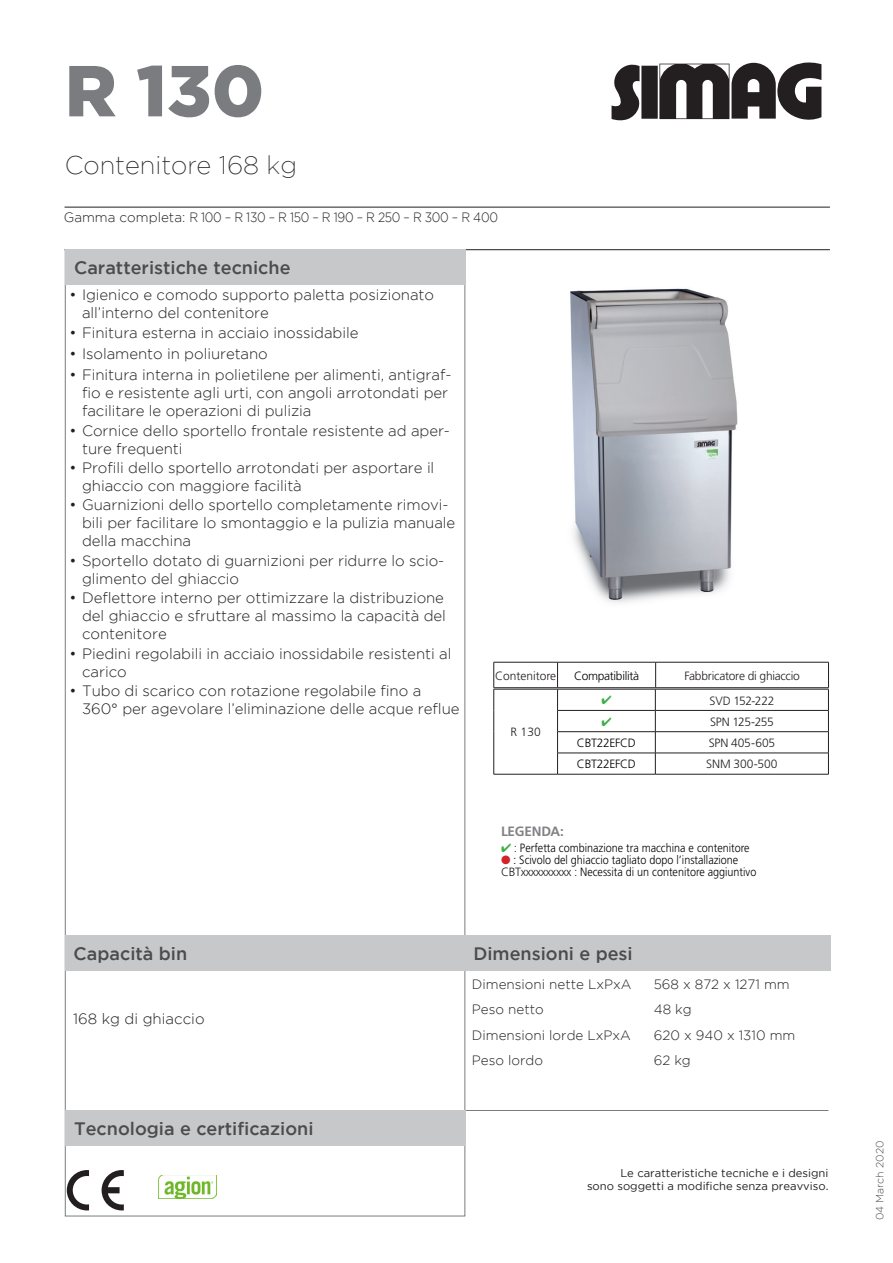
<style>
.page{position:relative;width:893px;height:1263px;background:#fff}
.page>*{position:absolute;margin:0;border:0;box-sizing:border-box;transform-origin:0 0}
.t1{font:900 72px "Gotham";color:#7a7c7f}
.t2{font:200 25.5px "Gotham";color:#231f20}
.t3{font:500 18px "Gotham";color:#4b4c4d}
.t4{font:300 15px/18px "Gotham";letter-spacing:-.005em;color:#231f20}
.t5{font:300 13.5px "Gotham";color:#231f20}
.t6{font:300 13.5px "Gotham";letter-spacing:-.025em;color:#231f20}
.Note_fondo_pagina{font:700 13.5px "Frutiger";letter-spacing:-.01em;color:#808285}
.Tabella_testo_light{font:300 12px "Frutiger";color:#000;scale:.9 1}
.Note_fondo_pagina-2{font:300 12px "Frutiger";letter-spacing:-.015em;color:#231f20}
.Tabella_testo_light-2{font:300 12px "Frutiger";color:#000}
.Tabella_testo_light-3{font:300 12px "Frutiger";letter-spacing:-.025em;color:#000}
.Note_fondo_pagina-3{font:300 12px "Frutiger";letter-spacing:-.04em;color:#231f20}
.t7{font:11.25px/13.5px "Gotham";color:#231f20;text-align:right}
.t8{font:300 10.5px "Gotham";color:#4b4c4d}
.s1{color:#40ae49}
.s2{color:#231f20}
.s3{color:#d1232a}
</style>
<div class="page">
<svg style="left:612px;top:63px;width:209px;height:57px"></svg>
<hr style="left:65px;top:249px;width:765px;height:1px;background:#231f20">
<hr style="left:464px;top:1110px;width:364px;height:1px;background:#7a7c7f">
<hr style="left:65px;top:207px;width:765px;height:1px;background:#231f20">
<div style="left:65px;top:935px;width:400px;height:36px;background:#c7c8ca"></div>
<svg style="left:102px;top:1170px;width:22px;height:40px"></svg>
<svg style="left:67px;top:1170px;width:22px;height:40px"></svg>
<img style="left:158px;top:1175px;width:59px;height:23px">
<img style="left:570px;top:288px;width:168px;height:315px">
<div style="left:66px;top:249px;width:400px;height:36px;background:#c7c8ca"></div>
<div style="left:66px;top:1110px;width:400px;height:36px;background:#c7c8ca"></div>
<div style="left:465px;top:935px;width:366px;height:36px;background:#c7c8ca"></div>
<hr style="left:494px;top:662px;width:64px;height:1px;background:#231f20">
<hr style="left:494px;top:687px;width:64px;height:1px;background:#231f20">
<hr style="left:558px;top:662px;width:98px;height:1px;background:#231f20">
<hr style="left:656px;top:662px;width:173px;height:1px;background:#231f20">
<hr style="left:558px;top:687px;width:98px;height:1px;background:#231f20">
<hr style="left:656px;top:687px;width:173px;height:1px;background:#231f20">
<hr style="left:494px;top:689px;width:64px;height:1px;background:#231f20">
<hr style="left:494px;top:774px;width:64px;height:1px;background:#231f20">
<hr style="left:558px;top:689px;width:97px;height:1px;background:#231f20">
<hr style="left:655px;top:689px;width:174px;height:1px;background:#231f20">
<hr style="left:557px;top:710px;width:98px;height:1px;background:#231f20">
<hr style="left:655px;top:710px;width:174px;height:1px;background:#231f20">
<hr style="left:557px;top:731px;width:98px;height:1px;background:#231f20">
<hr style="left:655px;top:731px;width:174px;height:1px;background:#231f20">
<hr style="left:557px;top:753px;width:98px;height:1px;background:#231f20">
<svg style="left:557px;top:662px;width:1px;height:112px"></svg>
<hr style="left:655px;top:753px;width:174px;height:1px;background:#231f20">
<svg style="left:655px;top:662px;width:1px;height:112px"></svg>
<svg style="left:828px;top:662px;width:1px;height:112px"></svg>
<hr style="left:558px;top:774px;width:97px;height:1px;background:#231f20">
<hr style="left:655px;top:774px;width:174px;height:1px;background:#231f20">
<svg style="left:493px;top:662px;width:1px;height:112px"></svg>
<p class="t1" style="left:65px;top:49px;width:201px">R 130</p>
<p class="t2" style="left:65px;top:151px;width:234px">Contenitore 168 kg</p>
<p class="t6" style="left:64px;top:209px;width:436px">Gamma completa: R 100 – R 130 – R 150 – R 190 – R 250 – R 300 – R 400</p>
<p class="t3" style="left:74px;top:257px;width:218px">Caratteristiche tecniche</p>
<p class="t4" style="left:82px;top:286px;width:354px;text-indent:-13px">• Igienico e comodo supporto paletta posizionato all’interno del contenitore</p>
<p class="t4" style="left:69px;top:323px;width:291px">• Finitura esterna in acciaio inossidabile</p>
<p class="t4" style="left:69px;top:344px;width:200px">• Isolamento in poliuretano</p>
<p class="t4" style="left:82px;top:366px;width:371px;text-indent:-13px">• Finitura interna in polietilene per alimenti, antigraf&shy;fio e resistente agli urti, con angoli arrotondati per facilitare le operazioni di pulizia</p>
<p class="t4" style="left:82px;top:421px;width:369px;text-indent:-13px">• Cornice dello sportello frontale resistente ad aper&shy;ture frequenti</p>
<p class="t4" style="left:82px;top:458px;width:354px;text-indent:-13px">• Profili dello sportello arrotondati per asportare il ghiaccio con maggiore facilità</p>
<p class="t4" style="left:82px;top:496px;width:375px;text-indent:-13px">• Guarnizioni dello sportello completamente rimovi&shy;bili per facilitare lo smontaggio e la pulizia manuale della macchina</p>
<p class="t4" style="left:82px;top:551px;width:364px;text-indent:-13px">• Sportello dotato di guarnizioni per ridurre lo scio&shy;glimento del ghiaccio</p>
<p class="t4" style="left:82px;top:589px;width:365px;text-indent:-13px">• Deflettore interno per ottimizzare la distribuzione del ghiaccio e sfruttare al massimo la capacità del contenitore</p>
<p class="t4" style="left:82px;top:644px;width:371px;text-indent:-13px">• Piedini regolabili in acciaio inossidabile resistenti al carico</p>
<p class="t4" style="left:82px;top:682px;width:379px;text-indent:-13px">• Tubo di scarico con rotazione regolabile fino a<br>360° per agevolare l’eliminazione delle acque reflue</p>
<p class="Note_fondo_pagina-2" style="left:495px;top:669px;width:63px">Contenitore</p>
<p class="Tabella_testo_light-3" style="left:574px;top:669px;width:67px">Compatibilità</p>
<p class="Note_fondo_pagina-2" style="left:684px;top:669px;width:117px">Fabbricatore di ghiaccio</p>
<p class="Note_fondo_pagina-2" style="left:511px;top:725px;width:32px">R 130</p>
<p class="Note_fondo_pagina-2" style="left:709px;top:693px;width:67px">SVD 152-222</p>
<p class="Note_fondo_pagina-3" style="left:710px;top:715px;width:65px">SPN 125-255</p>
<p class="Tabella_testo_light-3" style="left:577px;top:736px;width:60px">CBT22EFCD</p>
<p class="Note_fondo_pagina-2" style="left:709px;top:736px;width:68px">SPN 405-605</p>
<p class="Tabella_testo_light-3" style="left:577px;top:757px;width:60px">CBT22EFCD</p>
<p class="Note_fondo_pagina-2" style="left:706px;top:757px;width:73px">SNM 300-500</p>
<p class="Note_fondo_pagina" style="left:501px;top:823px;width:65px">LEGENDA:</p>
<p class="Tabella_testo_light" style="left:501px;top:841px;width:278px"><span class="s1">✔</span> <span class="s2">:</span> Perfetta combinazione tra macchina e contenitore</p>
<p class="Tabella_testo_light-2" style="left:501px;top:853px;width:239px"><span class="s3">●</span> : Scivolo del ghiaccio tagliato dopo l’installazione</p>
<p class="Tabella_testo_light" style="left:501px;top:865px;width:285px"><span class="s2">CBTxxxxxxxxxx :</span> Necessita di un contenitore aggiuntivo</p>
<p class="t3" style="left:74px;top:943px;width:115px">Capacità bin</p>
<p class="t4" style="left:73px;top:1010px;width:133px">168 kg di ghiaccio</p>
<p class="t3" style="left:74px;top:1118px;width:241px">Tecnologia e certificazioni</p>
<p class="t3" style="left:473px;top:943px;width:161px">Dimensioni e pesi</p>
<p class="t5" style="left:472px;top:976px;width:161px">Dimensioni nette LxPxA</p>
<p class="t5" style="left:654px;top:976px;width:137px">568 x 872 x 1271 mm</p>
<p class="t5" style="left:472px;top:1002px;width:73px">Peso netto</p>
<p class="t5" style="left:654px;top:1002px;width:39px">48 kg</p>
<p class="t5" style="left:472px;top:1027px;width:160px">Dimensioni lorde LxPxA</p>
<p class="t5" style="left:654px;top:1027px;width:143px">620 x 940 x 1310 mm</p>
<p class="t5" style="left:472px;top:1053px;width:73px">Peso lordo</p>
<p class="t5" style="left:654px;top:1053px;width:39px">62 kg</p>
<p class="t7" style="left:587px;top:1166px;width:243px">Le caratteristiche tecniche e i designi<br>sono soggetti a modifiche senza preavviso.</p>
<p class="t8" style="left:874px;top:1220px;width:81px;rotate:-90deg">04 March 2020</p>
</div>
